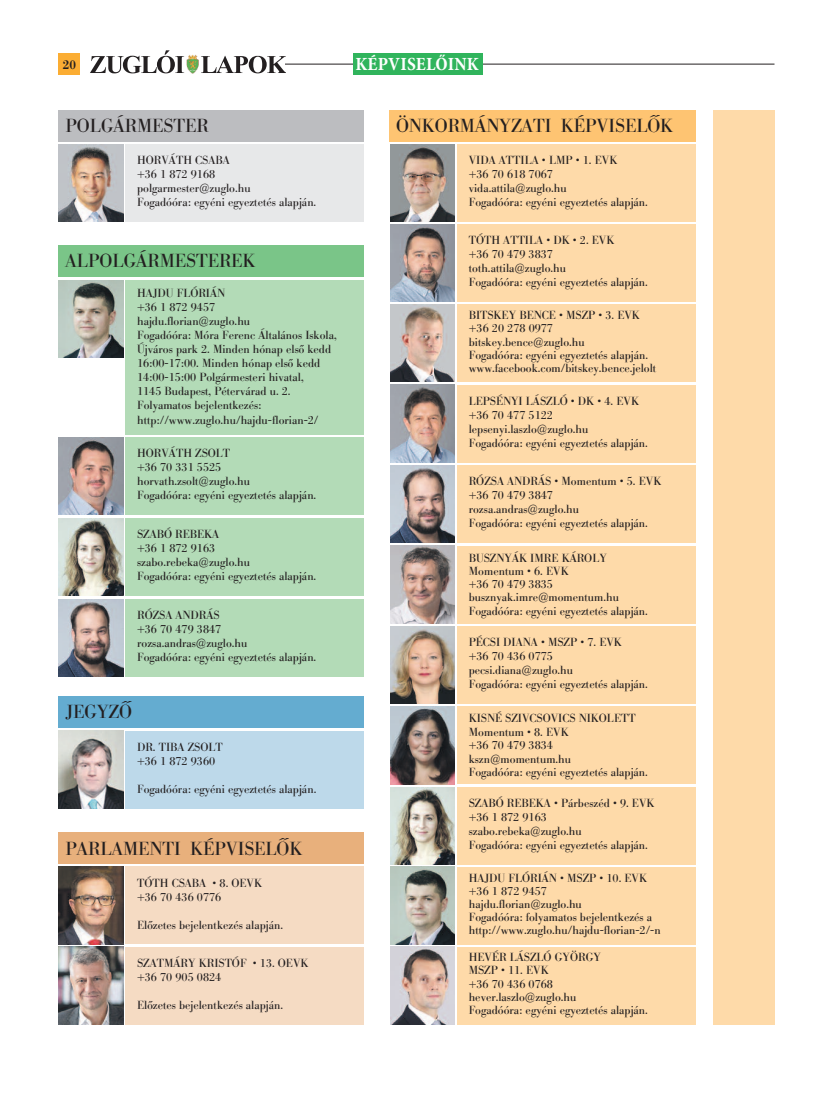
<style>
.page{position:relative;width:833px;height:1099px;background:#fff}
.page>*{position:absolute;margin:0;border:0;box-sizing:border-box;transform-origin:0 0}
.t1{font:18.75px "Berthold Bodoni H Regular";color:#231f20}
.t2{font:700 condensed 18.75px "Minion Pro";letter-spacing:.01em;color:#fff}
.t3{font:12.62px "Berthold Bodoni H Medium";color:#231f20}
.t4{font:11.62px/14px "Berthold Bodoni H Regular";color:#231f20}
</style>
<div class="page">
<hr style="left:268px;top:64px;width:506px;height:1px;background:#231f20">
<div style="left:58px;top:53px;width:22px;height:22px;background:#fbad33"></div>
<img style="left:186px;top:55px;width:13px;height:18px">
<svg style="left:90px;top:50px;width:94px;height:23px"></svg>
<svg style="left:201px;top:56px;width:84px;height:17px"></svg>
<div style="left:353px;top:53px;width:129px;height:22px;background:#30b45c"></div>
<div style="left:389px;top:110px;width:306px;height:32px;background:#fec472"></div>
<div style="left:457px;top:144px;width:238px;height:78px;background:#fedaa9"></div>
<img style="left:390px;top:144px;width:65px;height:78px">
<div style="left:457px;top:224px;width:238px;height:78px;background:#fedaa9"></div>
<img style="left:390px;top:224px;width:65px;height:77px">
<div style="left:457px;top:304px;width:238px;height:78px;background:#fedaa9"></div>
<img style="left:390px;top:304px;width:65px;height:77px">
<div style="left:457px;top:385px;width:238px;height:77px;background:#fedaa9"></div>
<img style="left:390px;top:385px;width:65px;height:77px">
<div style="left:457px;top:465px;width:238px;height:78px;background:#fedaa9"></div>
<img style="left:390px;top:465px;width:65px;height:77px">
<div style="left:457px;top:545px;width:238px;height:78px;background:#fedaa9"></div>
<img style="left:390px;top:546px;width:65px;height:77px">
<div style="left:457px;top:626px;width:238px;height:78px;background:#fedaa9"></div>
<img style="left:390px;top:626px;width:65px;height:77px">
<div style="left:457px;top:706px;width:238px;height:78px;background:#fedaa9"></div>
<img style="left:390px;top:706px;width:65px;height:78px">
<div style="left:457px;top:787px;width:238px;height:77px;background:#fedaa9"></div>
<img style="left:390px;top:787px;width:65px;height:77px">
<div style="left:457px;top:866px;width:238px;height:78px;background:#fedaa9"></div>
<img style="left:390px;top:866px;width:65px;height:78px">
<div style="left:457px;top:946px;width:238px;height:78px;background:#fedaa9"></div>
<img style="left:390px;top:946px;width:65px;height:78px">
<div style="left:58px;top:110px;width:306px;height:32px;background:#bcbdc0"></div>
<div style="left:125px;top:144px;width:239px;height:78px;background:#e7e8e9"></div>
<div style="left:58px;top:245px;width:306px;height:32px;background:#7ac588"></div>
<div style="left:58px;top:832px;width:306px;height:32px;background:#e8b07c"></div>
<img style="left:58px;top:144px;width:65px;height:78px">
<div style="left:125px;top:437px;width:239px;height:78px;background:#b3dbb7"></div>
<img style="left:58px;top:437px;width:65px;height:78px">
<div style="left:125px;top:518px;width:239px;height:78px;background:#b3dbb7"></div>
<img style="left:58px;top:518px;width:65px;height:77px">
<div style="left:125px;top:599px;width:239px;height:78px;background:#b3dbb7"></div>
<img style="left:58px;top:599px;width:65px;height:77px">
<div style="left:125px;top:730px;width:239px;height:78px;background:#bdd9ea"></div>
<img style="left:58px;top:731px;width:65px;height:77px">
<div style="left:125px;top:866px;width:239px;height:78px;background:#f5dbc3"></div>
<img style="left:58px;top:866px;width:65px;height:78px">
<div style="left:125px;top:946px;width:239px;height:78px;background:#f5dbc3"></div>
<img style="left:58px;top:946px;width:65px;height:78px">
<div style="left:125px;top:280px;width:239px;height:155px;background:#b3dbb7"></div>
<img style="left:58px;top:280px;width:65px;height:77px">
<div style="left:58px;top:696px;width:306px;height:32px;background:#64acd0"></div>
<div style="left:713px;top:110px;width:61px;height:914px;background:#fedaa9"></div>
<p class="t3" style="left:63px;top:60px;width:15px">20</p>
<h1 class="t2" style="left:355px;top:57px;width:125px">KÉPVISELŐINK</h1>
<h1 class="t1" style="left:66px;top:118px;width:144px">POLGÁRMESTER</h1>
<p class="t4" style="left:137px;top:155px;width:181px">HORVÁTH CSABA<br>+36 1 872 9168 polgarmester@zuglo.hu<br>Fogadóóra: egyéni egyeztetés alapján.</p>
<h1 class="t1" style="left:66px;top:254px;width:191px">ALPOLGÁRMESTEREK</h1>
<p class="t4" style="left:137px;top:288px;width:201px">HAJDU FLÓRIÁN<br>+36 1 872 9457<br>hajdu.florian@zuglo.hu<br>Fogadóóra: Móra Ferenc Általános Iskola,<br>Újváros park 2. Minden hónap első kedd<br>16:00-17:00. Minden hónap első kedd<br>14:00-15:00 Polgármesteri hivatal,<br>1145 Budapest, Pétervárad u. 2.<br>Folyamatos bejelentkezés: http://www.zuglo.hu/hajdu-florian-2/</p>
<p class="t4" style="left:137px;top:448px;width:181px">HORVÁTH ZSOLT<br>+36 70 331 5525 horvath.zsolt@zuglo.hu<br>Fogadóóra: egyéni egyeztetés alapján.</p>
<p class="t4" style="left:137px;top:528px;width:181px">SZABÓ REBEKA<br>+36 1 872 9163 szabo.rebeka@zuglo.hu<br>Fogadóóra: egyéni egyeztetés alapján.</p>
<p class="t4" style="left:137px;top:609px;width:181px">RÓZSA ANDRÁS<br>+36 70 479 3847 rozsa.andras@zuglo.hu<br>Fogadóóra: egyéni egyeztetés alapján.</p>
<h1 class="t1" style="left:66px;top:705px;width:68px">JEGYZŐ</h1>
<p class="t4" style="left:137px;top:741px;width:87px">DR. TIBA ZSOLT +36 1 872 9360</p>
<p class="t4" style="left:137px;top:783px;width:181px">Fogadóóra: egyéni egyeztetés alapján.</p>
<h1 class="t1" style="left:66px;top:841px;width:238px">PARLAMENTI KÉPVISELŐK</h1>
<p class="t4" style="left:137px;top:877px;width:126px">TÓTH CSABA • 8. OEVK +36 70 436 0776</p>
<p class="t4" style="left:137px;top:919px;width:148px">Előzetes bejelentkezés alapján.</p>
<p class="t4" style="left:137px;top:957px;width:173px">SZATMÁRY KRISTÓF • 13. OEVK +36 70 905 0824</p>
<p class="t4" style="left:137px;top:999px;width:148px">Előzetes bejelentkezés alapján.</p>
<h1 class="t1" style="left:396px;top:119px;width:278px">ÖNKORMÁNYZATI KÉPVISELŐK</h1>
<p class="t4" style="left:469px;top:155px;width:181px">VIDA ATTILA • LMP • 1. EVK<br>+36 70 618 7067 vida.attila@zuglo.hu<br>Fogadóóra: egyéni egyeztetés alapján.</p>
<p class="t4" style="left:469px;top:235px;width:181px">TÓTH ATTILA • DK • 2. EVK<br>+36 70 479 3837 toth.attila@zuglo.hu<br>Fogadóóra: egyéni egyeztetés alapján.</p>
<p class="t4" style="left:469px;top:310px;width:189px;line-height:13.1px">BITSKEY BENCE • MSZP • 3. EVK +36 20 278 0977 bitskey.bence@zuglo.hu<br>Fogadóóra: egyéni egyeztetés alapján. www.facebook.com/bitskey.bence.jelolt</p>
<p class="t4" style="left:469px;top:395px;width:181px">LEPSÉNYI LÁSZLÓ • DK • 4. EVK +36 70 477 5122 lepsenyi.laszlo@zuglo.hu<br>Fogadóóra: egyéni egyeztetés alapján.</p>
<p class="t4" style="left:469px;top:475px;width:194px">RÓZSA ANDRÁS • Momentum • 5. EVK +36 70 479 3847 rozsa.andras@zuglo.hu<br>Fogadóóra: egyéni egyeztetés alapján.</p>
<p class="t4" style="left:469px;top:553px;width:181px;line-height:13.1px">BUSZNYÁK IMRE KÁROLY<br>Momentum • 6. EVK<br>+36 70 479 3835 busznyak.imre@momentum.hu<br>Fogadóóra: egyéni egyeztetés alapján.</p>
<p class="t4" style="left:469px;top:636px;width:181px">PÉCSI DIANA • MSZP • 7. EVK<br>+36 70 436 0775 pecsi.diana@zuglo.hu<br>Fogadóóra: egyéni egyeztetés alapján.</p>
<p class="t4" style="left:469px;top:713px;width:181px;line-height:13.5px">KISNÉ SZIVCSOVICS NIKOLETT<br>Momentum • 8. EVK<br>+36 70 479 3834 kszn@momentum.hu<br>Fogadóóra: egyéni egyeztetés alapján.</p>
<p class="t4" style="left:469px;top:797px;width:187px">SZABÓ REBEKA • Párbeszéd • 9. EVK +36 1 872 9163 szabo.rebeka@zuglo.hu<br>Fogadóóra: egyéni egyeztetés alapján.</p>
<p class="t4" style="left:469px;top:872px;width:193px;line-height:13.1px">HAJDU FLÓRIÁN • MSZP • 10. EVK +36 1 872 9457 hajdu.florian@zuglo.hu<br>Fogadóóra: folyamatos bejelentkezés a http://www.zuglo.hu/hajdu-florian-2/-n</p>
<p class="t4" style="left:469px;top:952px;width:181px;line-height:13.1px">HEVÉR LÁSZLÓ GYÖRGY<br>MSZP • 11. EVK<br>+36 70 436 0768 hever.laszlo@zuglo.hu<br>Fogadóóra: egyéni egyeztetés alapján.</p>
</div>
